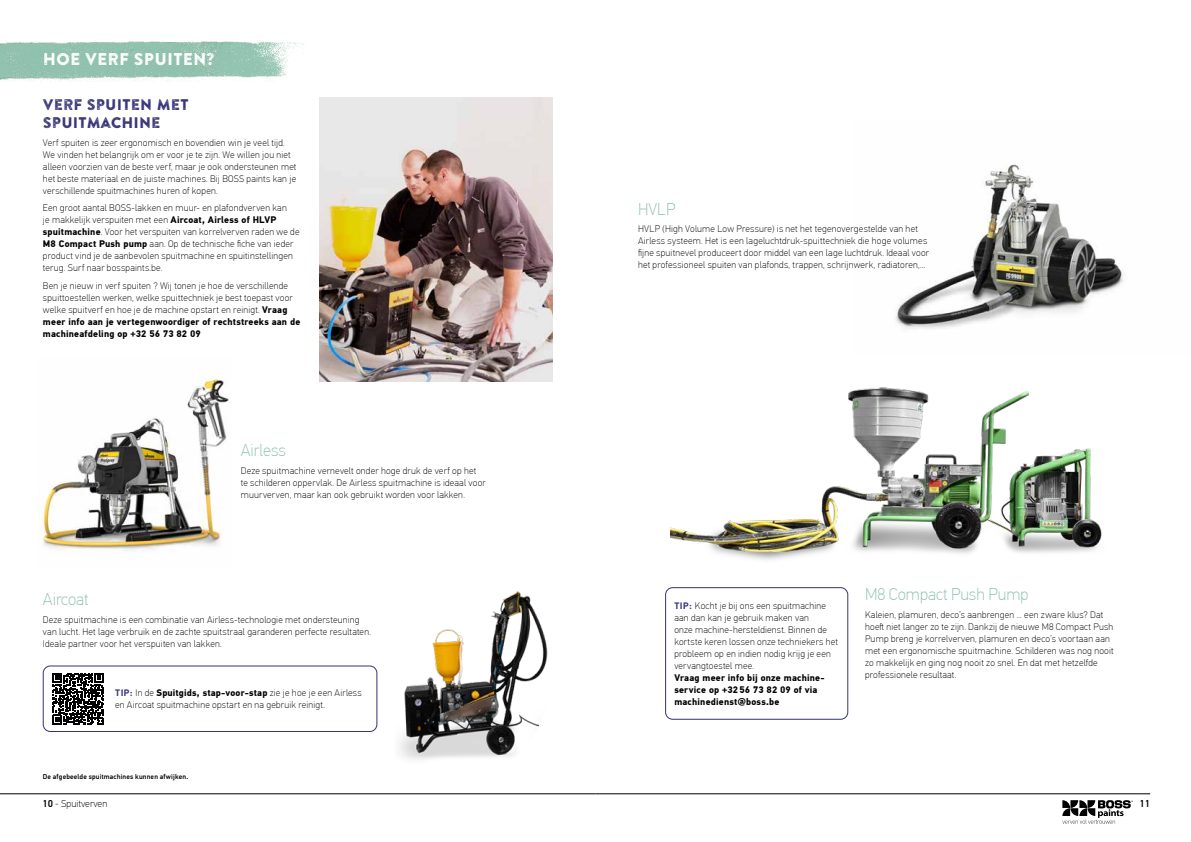
<style>
.page{position:relative;width:1191px;height:842px;background:#fff}
.page>*{position:absolute;margin:0;border:0;box-sizing:border-box;transform-origin:0 0}
.t1{font:100 17px "PF Din Text Pro";color:#8fc2ae}
.t2{font:17px "Brandon Printed Two";color:#fff}
.t3{font:15.3px/18px "Brandon Printed Two";color:#353378}
.t4{font:100 10px "PF Din Text Pro";color:#000}
.t5{font:500 10px "PF Din Text Pro";color:#000}
.t6{font:100 9.5px/12px "PF Din Text Pro";letter-spacing:.025em;color:#000}
.t7{font:700 9.5px/12px "PF Din Text Pro";letter-spacing:.02em;color:#000}
.t8{font:500 7px "PF Din Text Pro";letter-spacing:.02em;color:#000}
.s1{font-weight:700}
.s2{font-family:"PFDIN Display Pro";font-weight:700;color:#353378}
.s3{font-weight:500}
</style>
<div class="page">
<hr style="left:0;top:793px;width:595px;height:1px;background:#000">
<hr style="left:595px;top:793px;width:555px;height:1px;background:#000">
<svg style="left:1062px;top:800px;width:70px;height:24px"></svg>
<img style="left:320px;top:98px;width:232px;height:284px">
<img style="left:262px;top:41px;width:73px;height:57px">
<img style="left:0;top:41px;width:262px;height:41px">
<img style="left:399px;top:591px;width:149px;height:169px">
<img style="left:38px;top:378px;width:191px;height:174px">
<img style="left:670px;top:387px;width:432px;height:173px">
<img style="left:895px;top:164px;width:231px;height:165px">
<div style="left:43px;top:666px;width:334px;height:66px;border:1px solid #353378;border-radius:7px"></div>
<div style="left:665px;top:587px;width:183px;height:132px;border:1px solid #353378;border-radius:7px"></div>
<svg style="left:52px;top:673px;width:52px;height:51px"></svg>
<h1 class="t2" style="left:43px;top:49px;width:173px">HOE VERF SPUITEN?</h1>
<h2 class="t3" style="left:43px;top:95px;width:148px">VERF SPUITEN MET<br>SPUITMACHINE</h2>
<p class="t6" style="left:43px;top:136px;width:255px">Verf spuiten is zeer ergonomisch en bovendien win je veel tijd.<br>We vinden het belangrijk om er voor je te zijn. We willen jou niet alleen voorzien van de beste verf, maar je ook ondersteunen met het beste materiaal en de juiste machines. Bij BOSS paints kan je verschillende spuitmachines huren of kopen.</p>
<p class="t6" style="left:43px;top:202px;width:258px">Een groot aantal BOSS-lakken en muur- en plafondverven kan<br>je makkelijk verspuiten met een <span class="s1">Aircoat, Airless of HLVP spuitmachine</span>. Voor het verspuiten van korrelverven raden we de <span class="s1">M8 Compact Push pump</span> aan. Op de technische fiche van ieder product vind je de aanbevolen spuitmachine en spuitinstellingen terug. Surf naar bosspaints.be.</p>
<p class="t6" style="left:43px;top:280px;width:259px">Ben je nieuw in verf spuiten ? Wij tonen je hoe de verschillende spuittoestellen werken, welke spuittechniek je best toepast voor welke spuitverf en hoe je de machine opstart en reinigt. <span class="s1">Vraag meer info aan je vertegenwoordiger of rechtstreeks aan de machineafdeling op +32 56 73 82 09</span></p>
<h1 class="t1" style="left:241px;top:441px;width:47px">Airless</h1>
<p class="t6" style="left:241px;top:465px;width:246px">Deze spuitmachine vernevelt onder hoge druk de verf op het te schilderen oppervlak. De Airless spuitmachine is ideaal voor muurverven, maar kan ook gebruikt worden voor lakken.</p>
<h1 class="t1" style="left:43px;top:590px;width:47px">Aircoat</h1>
<p class="t6" style="left:43px;top:614px;width:329px">Deze spuitmachine is een combinatie van Airless-technologie met ondersteuning van lucht. Het lage verbruik en de zachte spuitstraal garanderen perfecte resultaten.<br>Ideale partner voor het verspuiten van lakken.</p>
<p class="t6" style="left:115px;top:687px;width:248px"><span class="s2">TIP:</span> In de <span class="s1">Spuitgids, stap-voor-stap</span> zie je hoe je een Airless en Aircoat spuitmachine opstart en na gebruik reinigt.</p>
<p class="t8" style="left:43px;top:772px;width:147px">De afgebeelde spuitmachines kunnen afwijken.</p>
<h1 class="t1" style="left:638px;top:199px;width:39px">HVLP</h1>
<p class="t6" style="left:638px;top:223px;width:293px">HVLP (High Volume Low Pressure) is net het tegenovergestelde van het Airless systeem. Het is een lageluchtdruk-spuittechniek die hoge volumes fijne spuitnevel produceert door middel van een lage luchtdruk. Ideaal voor het professioneel spuiten van plafonds, trappen, schrijnwerk, radiatoren,…</p>
<p class="t6" style="left:674px;top:600px;width:165px"><span class="s2">TIP:</span> Kocht je bij ons een spuitmachine aan dan kan je gebruik maken van<br>onze machine-hersteldienst. Binnen de kortste keren lossen onze techniekers het probleem op en indien nodig krijg je een vervangtoestel mee.</p>
<p class="t7" style="left:674px;top:672px;width:151px">Vraag meer info bij onze machine&shy;service op +32 56 73 82 09 of via machinedienst@boss.be</p>
<h1 class="t1" style="left:865px;top:585px;width:165px">M8 Compact Push Pump</h1>
<p class="t6" style="left:865px;top:609px;width:250px">Kaleien, plamuren, deco’s aanbrengen ... een zware klus? Dat hoeft niet langer zo te zijn. Dankzij de nieuwe M8 Compact Push Pump breng je korrelverven, plamuren en deco’s voortaan aan met een ergonomische spuitmachine. Schilderen was nog nooit zo makkelijk en ging nog nooit zo snel. En dat met hetzelfde professionele resultaat.</p>
<p class="t4" style="left:43px;top:798px;width:66px"><span class="s3">10</span> - Spuitverven</p>
<p class="t5" style="left:1139px;top:798px;width:12px">11</p>
</div>
